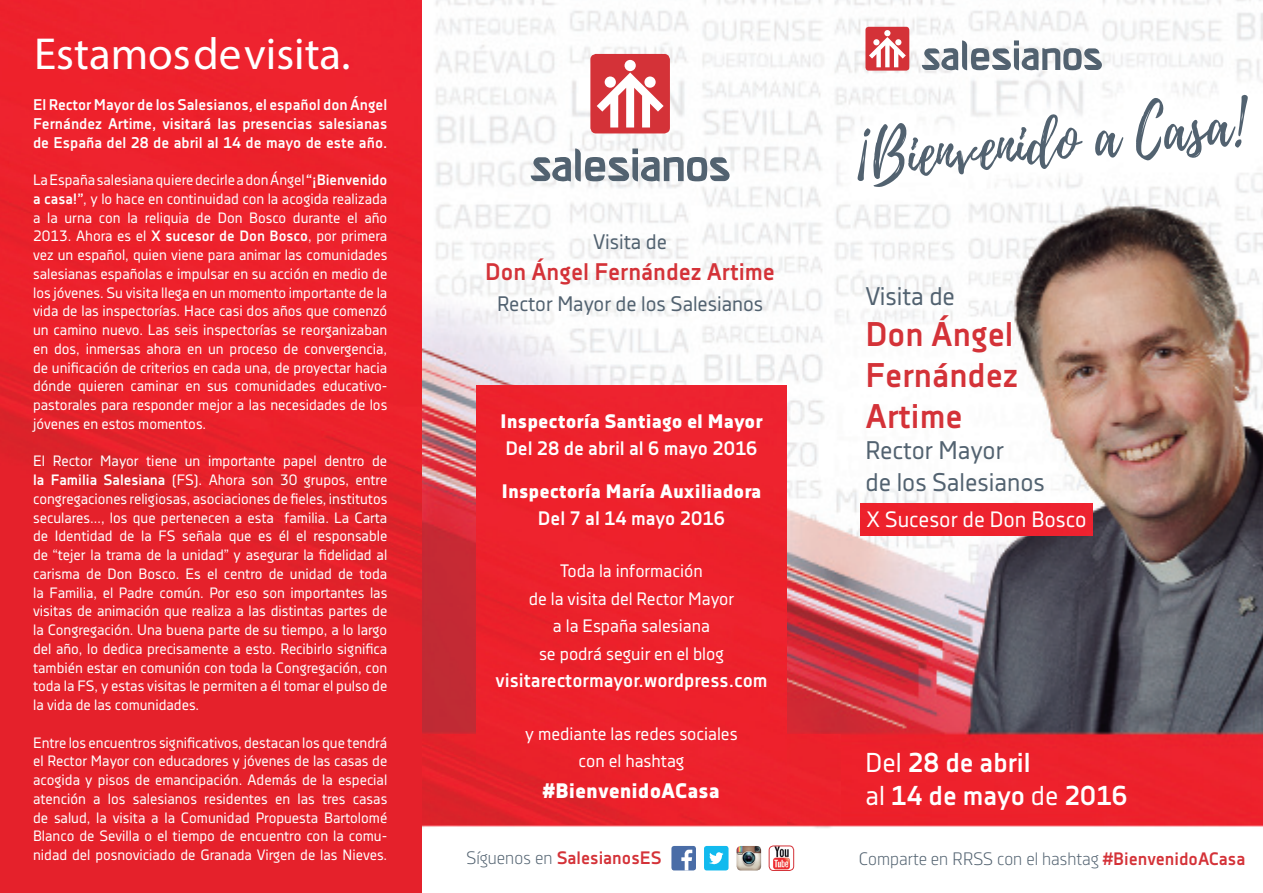
<style>
.page{position:relative;width:1263px;height:893px;background:#fff}
.page>*{position:absolute;margin:0;border:0;box-sizing:border-box;transform-origin:0 0}
.t1{font:45px "Myriad Pro";color:#fff}
.t2{font:700 34.2px "Decima Nova Pro";color:#d43238}
.t3{font:700 27.3px "Decima Nova Pro";color:#fff}
.t4{font:25.5px "Decima Nova Pro";color:#526270}
.t5{font:700 24px "Decima Nova Pro";color:#d43238}
.t6{font:22.2px "Decima Nova Pro";color:#fff}
.t7{font:21px "Decima Nova Pro";color:#526270}
.t8{font:800 21px "Decima Nova Pro";color:#fff}
.t9{font:700 19.5px "Decima Nova Pro";color:#fff}
.t10{font:800 19.5px "Decima Nova Pro";color:#fff}
.t11{font:18px "Decima Nova Pro";color:#fff}
.t12{font:18px "Decima Nova Pro Lt";color:#526270}
.t13{font:700 18px "Decima Nova Pro";color:#d43238}
.t14{font:700 15.45px/18.8px "Decima Nova Pro";color:#fff;text-align:justify}
.t15{font:15px/18.8px "Decima Nova Pro";color:#fff;text-align:justify}
.s1{font-weight:700}
.s2{font-family:"Decima Nova Pro Lt";font-weight:400;color:#526270}
.s3{font-weight:400}
.s4{font-family:"Decima Nova Pro";font-weight:700;color:#d43238}
</style>
<div class="page">
<img style="left:0;top:0;width:1263px;height:893px">
<img style="left:421px;top:734px;width:420px;height:91px">
<div style="left:476px;top:386px;width:311px;height:438px;background:#ed212c"></div>
<div style="left:865px;top:27px;width:44px;height:44px;background:#d43238;border-radius:3px"></div>
<svg style="left:869px;top:30px;width:37px;height:37px"></svg>
<svg style="left:922px;top:40px;width:180px;height:31px"></svg>
<div style="left:590px;top:54px;width:80px;height:79px;background:#d43238;border-radius:6px"></div>
<svg style="left:597px;top:60px;width:67px;height:68px"></svg>
<svg style="left:531px;top:148px;width:199px;height:34px"></svg>
<div style="left:671px;top:846px;width:25px;height:24px;background:#4a6da7;border-radius:3px"></div>
<svg style="left:681px;top:850px;width:11px;height:20px"></svg>
<div style="left:704px;top:846px;width:24px;height:24px;background:#12baee;border-radius:3px"></div>
<svg style="left:709px;top:852px;width:14px;height:13px"></svg>
<img style="left:736px;top:846px;width:25px;height:24px">
<img style="left:769px;top:846px;width:4px;height:24px">
<div style="left:769px;top:846px;width:25px;height:25px;border:1px solid #d43238;border-radius:4px"></div>
<div style="left:860px;top:503px;width:232px;height:32px;background:#ee232f"></div>
<svg style="left:857px;top:94px;width:391px;height:93px"></svg>
<p class="t1" style="left:34px;top:26px;width:318px">Estamos de visita.</p>
<p class="t14" style="left:33px;top:96px;width:356px">El Rector Mayor de los Salesianos, el español don Ángel Fernández Artime, visitará las presencias salesianas de España del 28 de abril al 14 de mayo de este año.</p>
<p class="t15" style="left:33px;top:171px;width:356px">La España salesiana quiere decirle a don Ángel <span class="s1">“¡Bienvenido a casa!”</span>, y lo hace en continuidad con la acogida realizada a la urna con la reliquia de Don Bosco durante el año 2013. Ahora es el <span class="s1">X sucesor de Don Bosco</span>, por primera vez un español, quien viene para animar las comunidades salesianas españolas e impulsar en su acción en medio de los jóvenes. Su visita llega en un momento importante de la vida de las inspectorías. Hace casi dos años que comenzó un camino nuevo. Las seis inspectorías se reorganizaban en dos, inmersas ahora en un proceso de convergencia, de unificación de criterios en cada una, de proyectar hacia dónde quieren caminar en sus comunidades educativo&shy;pastorales para responder mejor a las necesidades de los jóvenes en estos momentos.</p>
<p class="t15" style="left:33px;top:452px;width:356px">El Rector Mayor tiene un importante papel dentro de <span class="s1">la Familia Salesiana</span> (FS). Ahora son 30 grupos, entre congregaciones religiosas, asociaciones de fieles, institutos seculares…, los que pertenecen a esta familia. La Carta de Identidad de la FS señala que es él el responsable de “tejer la trama de la unidad” y asegurar la fidelidad al carisma de Don Bosco. Es el centro de unidad de toda la Familia, el Padre común. Por eso son importantes las visitas de animación que realiza a las distintas partes de la Congregación. Una buena parte de su tiempo, a lo largo del año, lo dedica precisamente a esto. Recibirlo significa también estar en comunión con toda la Congregación, con toda la FS, y estas visitas le permiten a él tomar el pulso de la vida de las comunidades.</p>
<p class="t15" style="left:33px;top:733px;width:356px">Entre los encuentros significativos, destacan los que tendrá el Rector Mayor con educadores y jóvenes de las casas de acogida y pisos de emancipación. Además de la especial atención a los salesianos residentes en las tres casas de salud, la visita a la Comunidad Propuesta Bartolomé Blanco de Sevilla o el tiempo de encuentro con la comu&shy;nidad del posnoviciado de Granada Virgen de las Nieves.</p>
<p class="t7" style="left:593px;top:230px;width:75px">Visita de</p>
<p class="t5" style="left:485px;top:258px;width:291px">Don Ángel Fernández Artime</p>
<p class="t7" style="left:497px;top:292px;width:267px">Rector Mayor de los Salesianos</p>
<p class="t10" style="left:500px;top:410px;width:264px">Inspectoría Santiago el Mayor</p>
<p class="t9" style="left:505px;top:437px;width:254px">Del 28 de abril al 6 mayo 2016</p>
<p class="t10" style="left:501px;top:480px;width:262px">Inspectoría María Auxiliadora</p>
<p class="t9" style="left:538px;top:507px;width:188px">Del 7 al 14 mayo 2016</p>
<p class="t11" style="left:560px;top:560px;width:144px">Toda la información</p>
<p class="t11" style="left:529px;top:588px;width:207px">de la visita del Rector Mayor</p>
<p class="t11" style="left:553px;top:616px;width:159px">a la España salesiana</p>
<p class="t11" style="left:539px;top:643px;width:186px">se podrá seguir en el blog</p>
<p class="t9" style="left:495px;top:669px;width:274px">visitarectormayor.wordpress.com</p>
<p class="t11" style="left:525px;top:723px;width:214px">y mediante las redes sociales</p>
<p class="t11" style="left:579px;top:751px;width:107px">con el hashtag</p>
<p class="t8" style="left:543px;top:778px;width:178px">#BienvenidoACasa</p>
<p class="t13" style="left:466px;top:848px;width:197px"><span class="s2">Síguenos en</span> SalesianosES</p>
<p class="t4" style="left:865px;top:282px;width:91px">Visita de</p>
<p class="t2" style="left:865px;top:315px;width:149px">Don Ángel</p>
<p class="t2" style="left:865px;top:356px;width:154px">Fernández</p>
<p class="t2" style="left:865px;top:397px;width:99px">Artime</p>
<p class="t4" style="left:865px;top:435px;width:140px">Rector Mayor</p>
<p class="t4" style="left:865px;top:467px;width:181px">de los Salesianos</p>
<p class="t6" style="left:866px;top:507px;width:221px">X Sucesor de Don Bosco</p>
<p class="t3" style="left:865px;top:747px;width:167px"><span class="s3">Del</span> 28 de abril</p>
<p class="t3" style="left:865px;top:780px;width:264px"><span class="s3">al</span> 14 de mayo <span class="s3">de</span> 2016</p>
<p class="t12" style="left:859px;top:848px;width:388px">Comparte en RRSS con el hashtag <span class="s4">#BienvenidoACasa</span></p>
</div>
